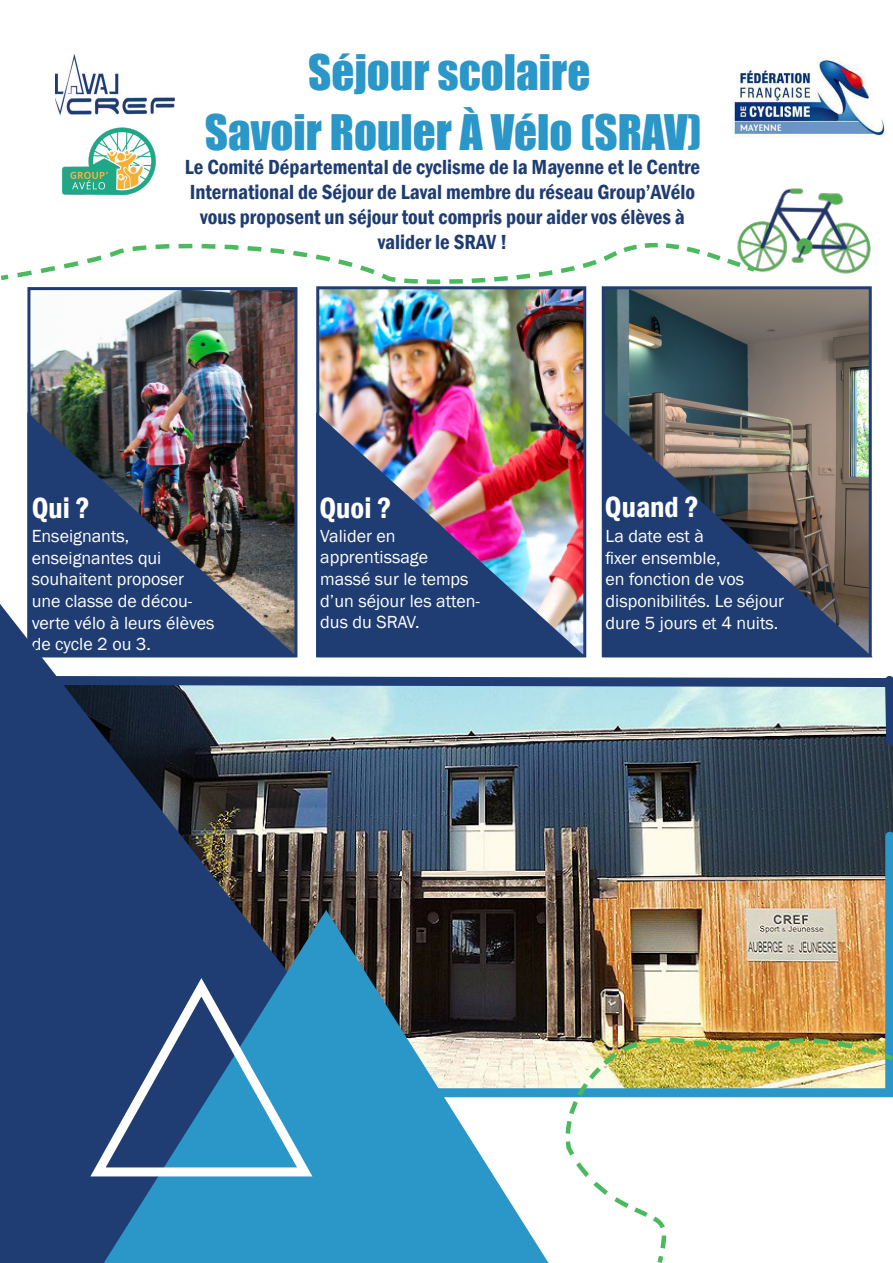
<style>
.page{position:relative;width:893px;height:1263px;background:#fff}
.page>*{position:absolute;margin:0;border:0;box-sizing:border-box;transform-origin:0 0}
.t1{font:45px "Impact";color:#2b96c8}
.t2{font:600 condensed 30px "Franklin Gothic";color:#fff}
.t3{font:600 condensed 21px/25.2px "Franklin Gothic";color:#1f3d72;text-align:center}
.t4{font:18px/21.6px "Franklin Gothic";color:#fff}
</style>
<div class="page">
<img style="left:56px;top:54px;width:119px;height:61px">
<img style="left:31px;top:291px;width:262px;height:121px">
<div style="left:27px;top:287px;width:270px;height:370px;border:3px solid #1f3d72"></div>
<img style="left:320px;top:290px;width:262px;height:122px">
<div style="left:316px;top:286px;width:270px;height:371px;border:3px solid #1f3d72"></div>
<img style="left:606px;top:290px;width:262px;height:122px">
<div style="left:602px;top:286px;width:270px;height:371px;border:3px solid #1f3d72"></div>
<img style="left:27px;top:412px;width:270px;height:192px">
<img style="left:316px;top:412px;width:270px;height:245px">
<svg style="left:603px;top:412px;width:270px;height:245px;background:#4c566c"></svg>
<img style="left:526px;top:777px;width:367px;height:311px">
<img style="left:526px;top:677px;width:367px;height:100px">
<svg style="left:880px;top:676px;width:13px;height:74px"></svg>
<div style="left:885px;top:836px;width:8px;height:254px;background:#2b96c8"></div>
<img style="left:0;top:604px;width:526px;height:659px">
<svg style="left:104px;top:910px;width:445px;height:353px;background:#46809e"></svg>
<svg style="left:83px;top:975px;width:237px;height:206px;background:#3d73a1"></svg>
<img style="left:62px;top:127px;width:94px;height:68px">
<img style="left:732px;top:57px;width:153px;height:80px">
<svg style="left:779px;top:1036px;width:102px;height:2px"></svg>
<img style="left:613px;top:1025px;width:148px;height:13px">
<svg style="left:563px;top:1038px;width:330px;height:225px"></svg>
<img style="left:739px;top:188px;width:132px;height:86px">
<svg style="left:0;top:237px;width:760px;height:47px"></svg>
<p class="t1" style="left:308px;top:37px;width:284px">Séjour scolaire</p>
<p class="t1" style="left:205px;top:97px;width:498px">Savoir Rouler À Vélo (SRAV)</p>
<p class="t3" style="left:185px;top:154px;width:517px">Le Comité Départemental de cyclisme de la Mayenne et le Centre International de Séjour de Laval membre du réseau Group’AVélo vous proposent un séjour tout compris pour aider vos élèves à valider le SRAV !</p>
<p class="t2" style="left:32px;top:487px;width:60px">Qui ?</p>
<p class="t2" style="left:319px;top:487px;width:74px">Quoi ?</p>
<p class="t2" style="left:605px;top:486px;width:96px">Quand ?</p>
<p class="t4" style="left:32px;top:526px;width:184px">Enseignants, enseignantes qui souhaitent proposer une classe de décou&shy;verte vélo à leurs élèves de cycle 2 ou 3.</p>
<p class="t4" style="left:320px;top:525px;width:161px">Valider en apprentissage massé sur le temps d’un séjour les atten&shy;dus du SRAV.</p>
<p class="t4" style="left:606px;top:526px;width:180px">La date est à<br>fixer ensemble,<br>en fonction de vos disponibilités. Le séjour dure 5 jours et 4 nuits.</p>
</div>
